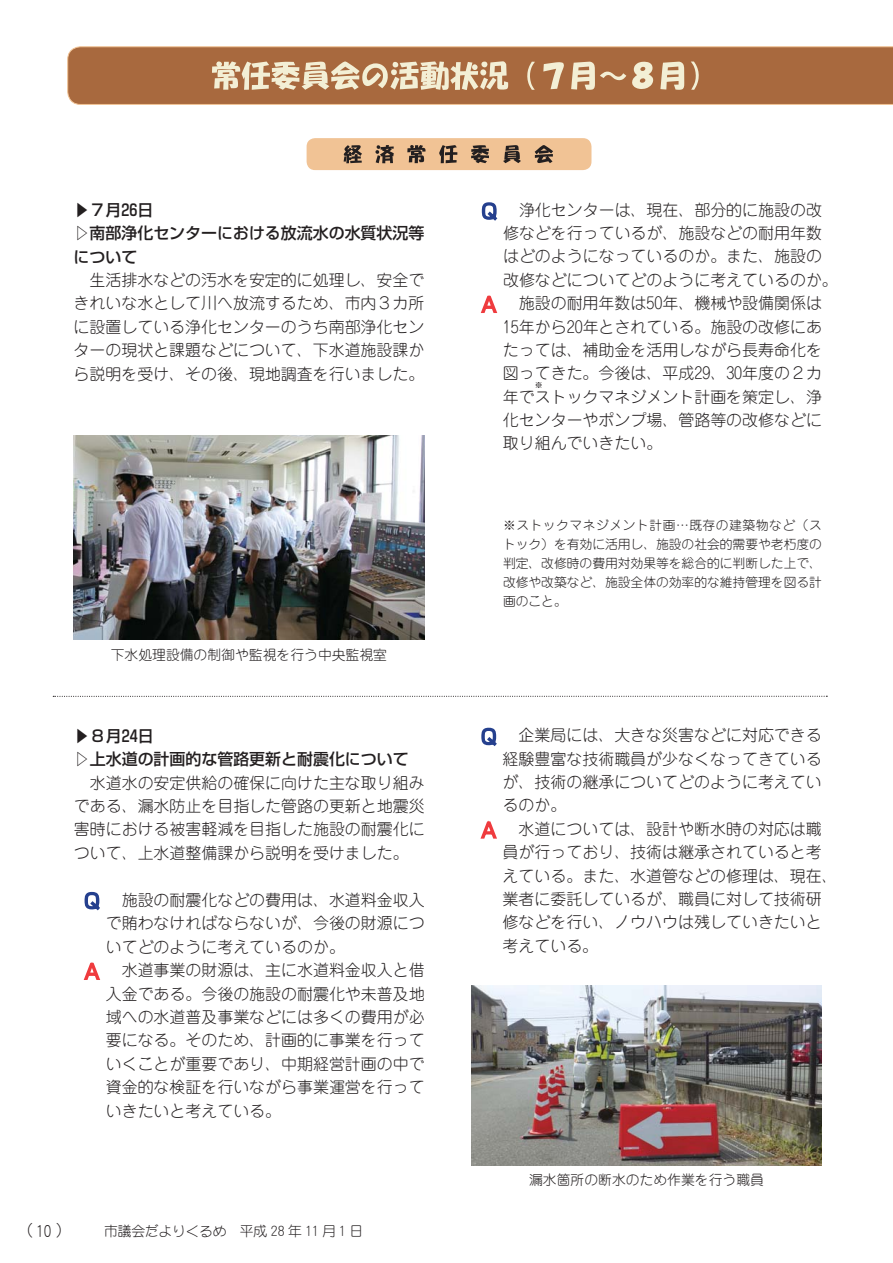
<style>
.page{position:relative;width:893px;height:1263px;background:#fff}
.page>*{position:absolute;margin:0;border:0;box-sizing:border-box;transform-origin:0 0}
.t1{font:15.9px/23.4px "Jun 101 Pro Light 90 pv RKSJ H";color:#231f20}
.t2{font:15.9px "Shin Go Pro Medium 90 pv RKSJ H";color:#231f20}
.t3{font:13.8px "Jun 101 Pro Light 90 pv RKSJ H";color:#231f20}
.t4{font:13.8px "DF Maru Gothic Std W3 90 pv RKSJ H";letter-spacing:-.02em;color:#231f20}
.t5{font:12.75px/19.2px "Jun 101 Pro Light 90 pv RKSJ H";color:#231f20;text-align:justify}
.t6{font:7.95px "Jun 101 Pro Light 90 pv RKSJ H";color:#231f20}
.s1{font-family:"Shin Go Pro Medium 90 pv RKSJ H"}
.s2{font-size:15.9px}
.s3{font-size:18.3px}
</style>
<div class="page">
<div style="left:67px;top:47px;width:826px;height:58px;background:#a8693e"></div>
<svg style="left:53px;top:696px;width:774px;height:1px"></svg>
<svg style="left:212px;top:61px;width:487px;height:29px;background:#caa683"></svg>
<svg style="left:481px;top:202px;width:17px;height:19px"></svg>
<svg style="left:480px;top:295px;width:18px;height:18px"></svg>
<svg style="left:84px;top:891px;width:16px;height:20px"></svg>
<svg style="left:83px;top:962px;width:18px;height:18px"></svg>
<div style="left:307px;top:138px;width:284px;height:32px;background:#f1c395;border-radius:9px"></div>
<svg style="left:344px;top:145px;width:209px;height:18px"></svg>
<svg style="left:481px;top:727px;width:16px;height:19px"></svg>
<svg style="left:480px;top:820px;width:17px;height:19px"></svg>
<img style="left:471px;top:986px;width:351px;height:179px">
<img style="left:73px;top:435px;width:351px;height:204px">
<p class="t2" style="left:76px;top:218px;width:17px;rotate:-90deg">▼</p>
<p class="t2" style="left:90px;top:204px;width:65px">７月26日</p>
<p class="t2" style="left:76px;top:241px;width:17px;rotate:-90deg">▽</p>
<p class="t1" style="left:74px;top:224px;width:352px;text-indent:16px"><span class="s1">南部浄化センターにおける放流水の水質状況等について<br></span>　生活排水などの汚水を安定的に処理し、安全できれいな水として川へ放流するため、市内３カ所に設置している浄化センターのうち南部浄化センターの現状と課題などについて、下水道施設課から説明を受け、その後、現地調査を行いました。</p>
<p class="t3" style="left:111px;top:649px;width:278px">下水処理設備の制御や監視を行う中央監視室</p>
<p class="t2" style="left:76px;top:743px;width:17px;rotate:-90deg">▼</p>
<p class="t2" style="left:90px;top:730px;width:65px">８月24日</p>
<p class="t2" style="left:76px;top:767px;width:17px;rotate:-90deg">▽</p>
<p class="t1" style="left:74px;top:749px;width:352px;text-indent:16px"><span class="s1">上水道の計画的な管路更新と耐震化について</span>　水道水の安定供給の確保に向けた主な取り組みである、漏水防止を目指した管路の更新と地震災害時における被害軽減を目指した施設の耐震化について、上水道整備課から説明を受けました。</p>
<p class="t1" style="left:106px;top:890px;width:320px">　施設の耐震化などの費用は、水道料金収入で賄わなければならないが、今後の財源についてどのように考えているのか。<br>　水道事業の財源は、主に水道料金収入と借入金である。今後の施設の耐震化や未普及地域への水道普及事業などには多くの費用が必要になる。そのため、計画的に事業を行っていくことが重要であり、中期経営計画の中で資金的な検証を行いながら事業運営を行っていきたいと考えている。</p>
<p class="t4" style="left:12px;top:1225px;width:352px"><span class="s2">（</span> <span class="s3">10</span> <span class="s2">）　　</span>市議会だよりくるめ　平成 28 年 11 月 1 日</p>
<p class="t1" style="left:503px;top:200px;width:337px">　浄化センターは、現在、部分的に施設の改修などを行っているが、施設などの耐用年数はどのようになっているのか。また、施設の改修などについてどのように考えているのか。　施設の耐用年数は50年、機械や設備関係は<br>15年から20年とされている。施設の改修にあたっては、補助金を活用しながら長寿命化を図ってきた。今後は、平成29、30年度の２カ年でストックマネジメント計画を策定し、浄</p>
<p class="t6" style="left:535px;top:382px;width:9px">※</p>
<p class="t1" style="left:503px;top:410px;width:321px">化センターやポンプ場、管路等の改修などに取り組んでいきたい。</p>
<p class="t5" style="left:503px;top:517px;width:320px">※ストックマネジメント計画…既存の建築物など（ストック）を有効に活用し、施設の社会的需要や老朽度の判定、改修時の費用対効果等を総合的に判断した上で、改修や改築など、施設全体の効率的な維持管理を図る計画のこと。</p>
<p class="t1" style="left:503px;top:726px;width:337px">　企業局には、大きな災害などに対応できる経験豊富な技術職員が少なくなってきているが、技術の継承についてどのように考えているのか。<br>　水道については、設計や断水時の対応は職員が行っており、技術は継承されていると考えている。また、水道管などの修理は、現在、業者に委託しているが、職員に対して技術研修などを行い、ノウハウは残していきたいと考えている。</p>
<p class="t3" style="left:529px;top:1175px;width:236px">漏水箇所の断水のため作業を行う職員</p>
</div>
